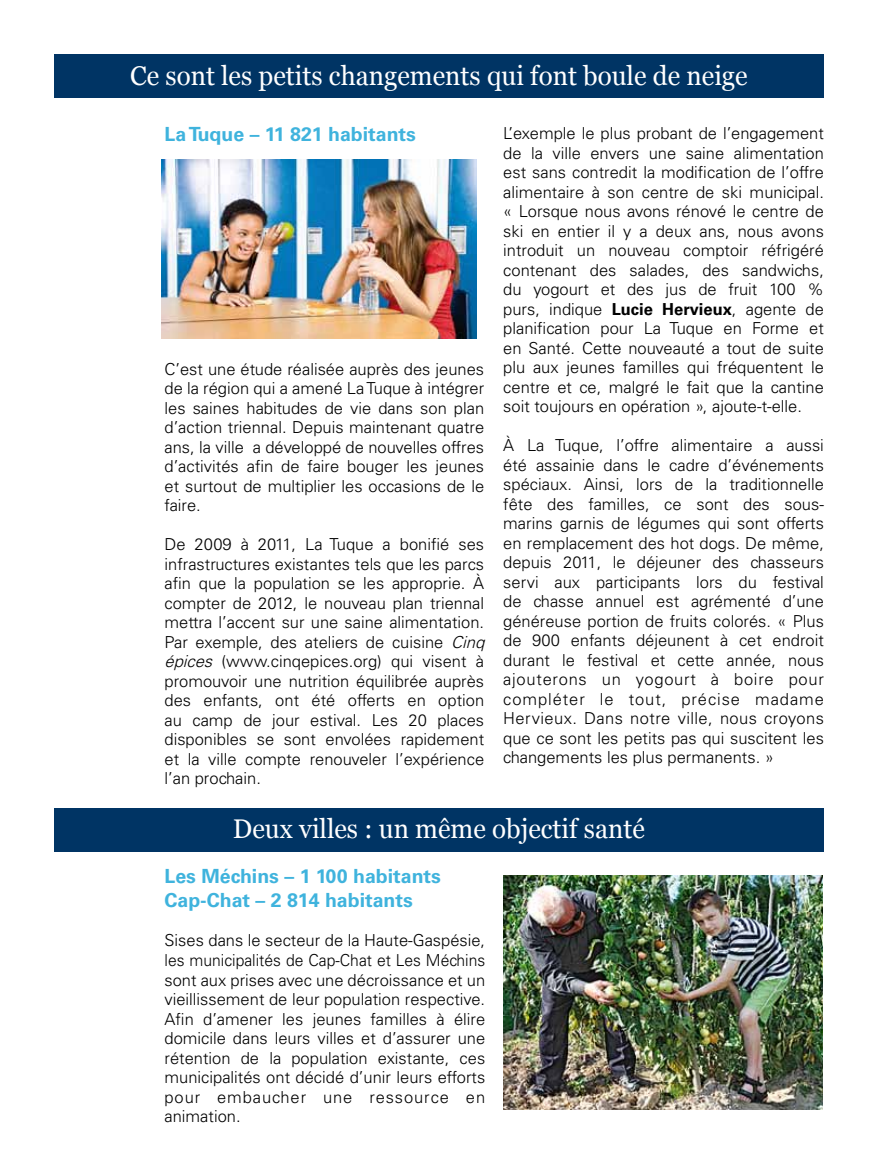
<style>
.page{position:relative;width:878px;height:1175px;background:#fff}
.page>*{position:absolute;margin:0;border:0;box-sizing:border-box;transform-origin:0 0}
.t1{font:27px "Georgia";color:#fff;scale:.96 1}
.t2{font:700 19.5px/24px "Univers LT";color:#3fb3dd}
.t3{font:300 16.5px/19.5px "Univers LT";color:#000;text-align:justify}
.s1{font-weight:700}
.s2{font-style:italic}
</style>
<div class="page">
<div style="left:54px;top:808px;width:770px;height:43px;background:#003464"></div>
<img style="left:503px;top:875px;width:319px;height:234px">
<div style="left:54px;top:54px;width:770px;height:44px;background:#003464"></div>
<img style="left:162px;top:159px;width:314px;height:179px">
<h1 class="t1" style="left:130px;top:60px;width:644px">Ce sont les petits changements qui font boule de neige</h1>
<p class="t2" style="left:164px;top:122px;width:253px">La Tuque – 11 821 habitants</p>
<p class="t3" style="left:503px;top:123px;width:322px">L’exemple le plus probant de l’engagement de la ville envers une saine alimentation est sans contredit la modification de l’offre alimentaire à son centre de ski municipal. « Lorsque nous avons rénové le centre de ski en entier il y a deux ans, nous avons introduit un nouveau comptoir réfrigéré contenant des salades, des sandwichs, du yogourt et des jus de fruit 100 % purs, indique <span class="s1">Lucie Hervieux</span>, agente de planification pour La Tuque en Forme et en Santé. Cette nouveauté a tout de suite plu aux jeunes familles qui fréquentent le centre et ce, malgré le fait que la cantine soit toujours en opération », ajoute-t-elle.</p>
<p class="t3" style="left:503px;top:435px;width:322px">À La Tuque, l’offre alimentaire a aussi été assainie dans le cadre d’événements spéciaux. Ainsi, lors de la traditionnelle fête des familles, ce sont des sous&shy;marins garnis de légumes qui sont offerts en remplacement des hot dogs. De même, depuis 2011, le déjeuner des chasseurs servi aux participants lors du festival de chasse annuel est agrémenté d’une généreuse portion de fruits colorés. « Plus de 900 enfants déjeunent à cet endroit durant le festival et cette année, nous ajouterons un yogourt à boire pour compléter le tout, précise madame Hervieux. Dans notre ville, nous croyons que ce sont les petits pas qui suscitent les changements les plus permanents. »</p>
<p class="t3" style="left:164px;top:359px;width:321px">C’est une étude réalisée auprès des jeunes de la région qui a amené La Tuque à intégrer les saines habitudes de vie dans son plan d’action triennal. Depuis maintenant quatre ans, la ville a développé de nouvelles offres d’activités afin de faire bouger les jeunes et surtout de multiplier les occasions de le faire.</p>
<p class="t3" style="left:164px;top:534px;width:326px;text-align:left">De 2009 à 2011, La Tuque a bonifié ses infrastructures existantes tels que les parcs afin que la population se les approprie. À compter de 2012, le nouveau plan triennal mettra l’accent sur une saine alimentation.<br>Par exemple, des ateliers de cuisine <span class="s2">Cinq épices</span> (www.cinqepices.org) qui visent à promouvoir une nutrition équilibrée auprès des enfants, ont été offerts en option au camp de jour estival. Les 20 places disponibles se sont envolées rapidement et la ville compte renouveler l’expérience l’an prochain.</p>
<h1 class="t1" style="left:233px;top:812px;width:430px">Deux villes : un même objectif santé</h1>
<p class="t2" style="left:164px;top:864px;width:278px">Les Méchins – 1 100 habitants<br>Cap-Chat – 2 814 habitants</p>
<p class="t3" style="left:164px;top:931px;width:322px">Sises dans le secteur de la Haute-Gaspésie, les municipalités de Cap-Chat et Les Méchins sont aux prises avec une décroissance et un vieillissement de leur population respective.<br>Afin d’amener les jeunes familles à élire domicile dans leurs villes et d’assurer une rétention de la population existante, ces municipalités ont décidé d’unir leurs efforts pour embaucher une ressource en animation.</p>
</div>
